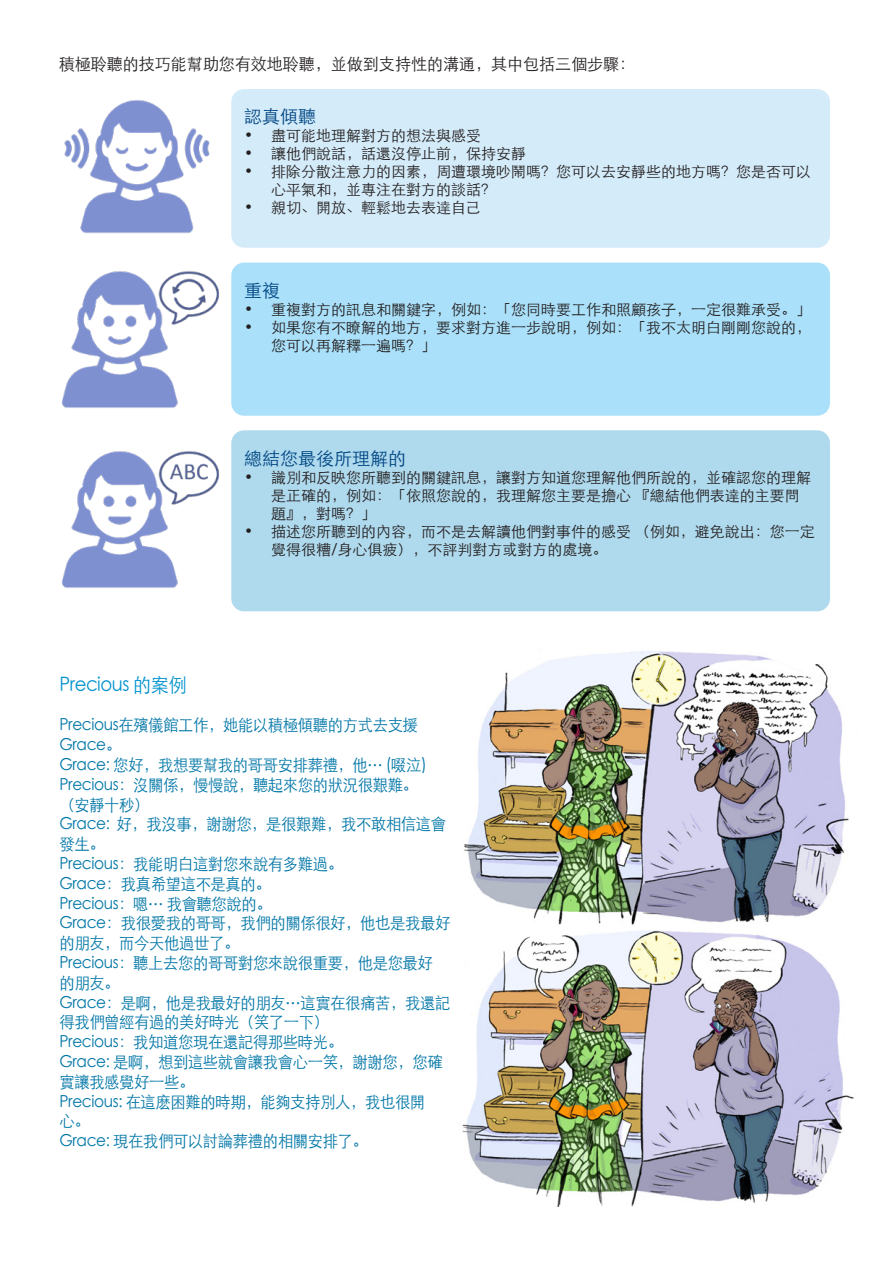
<style>
.page{position:relative;width:893px;height:1263px;background:#fff}
.page>*{position:absolute;margin:0;border:0;box-sizing:border-box;transform-origin:0 0}
.t1{font:300 19.5px "ST Heiti SC";letter-spacing:-.025em;color:#0092ce;scale:.93 1}
.titl{font:300 18px "ST Heiti SC";color:#004684}
.t2{font:300 16.5px/19.8px "ST Heiti SC";letter-spacing:-.025em;color:#0076a7;scale:.93 1}
.t3{font:300 16.5px "ST Heiti SC";color:#231f20}
.t4{font:300 15px/18px "ST Heiti SC";color:#231f20}
</style>
<div class="page">
<img style="left:464px;top:651px;width:385px;height:274px">
<img style="left:462px;top:930px;width:392px;height:277px">
<div style="left:231px;top:89px;width:599px;height:159px;background:#d4ebf9;border-radius:13px"></div>
<div style="left:231px;top:263px;width:599px;height:153px;background:#aae0f9;border-radius:13px"></div>
<div style="left:231px;top:430px;width:599px;height:181px;background:#afd9ed;border-radius:13px"></div>
<img style="left:64px;top:100px;width:146px;height:134px">
<img style="left:61px;top:268px;width:173px;height:142px">
<img style="left:61px;top:449px;width:171px;height:142px">
<p class="t3" style="left:59px;top:50px;width:578px">積極聆聽的技巧能幫助您有效地聆聽，並做到支持性的溝通，其中包括三個步驟：</p>
<p class="titl" style="left:244px;top:101px;width:73px">認真傾聽</p>
<p class="t4" style="left:244px;top:125px;width:239px">• 盡可能地理解對方的想法與感受</p>
<p class="t4" style="left:244px;top:143px;width:284px">• 讓他們說話，話還沒停止前，保持安靜</p>
<p class="t4" style="left:271px;top:161px;width:542px;text-indent:-27px">• 排除分散注意力的因素，周遭環境吵鬧嗎？您可以去安靜些的地方嗎？您是否可以心平氣和，並專注在對方的談話？</p>
<p class="t4" style="left:244px;top:197px;width:239px">• 親切、開放、輕鬆地去表達自己</p>
<p class="titl" style="left:244px;top:275px;width:37px">重複</p>
<p class="t4" style="left:244px;top:299px;width:569px">• 重複對方的訊息和關鍵字，例如：「您同時要工作和照顧孩子，一定很難承受。」</p>
<p class="t4" style="left:271px;top:317px;width:542px;text-indent:-27px">• 如果您有不瞭解的地方，要求對方進一步說明，例如：「我不太明白剛剛您說的，您可以再解釋一遍嗎？」</p>
<p class="titl" style="left:244px;top:442px;width:164px">總結您最後所理解的</p>
<p class="t4" style="left:271px;top:466px;width:542px;text-indent:-27px">• 識別和反映您所聽到的關鍵訊息，讓對方知道您理解他們所說的，並確認您的理解是正確的，例如：「依照您說的，我理解您主要是擔心 『總結他們表達的主要問題』，對嗎？」</p>
<p class="t4" style="left:271px;top:520px;width:545px;text-indent:-27px">• 描述您所聽到的內容，而不是去解讀他們對事件的感受 （例如，避免說出：您一定覺得很糟/身心俱疲），不評判對方或對方的處境。</p>
<p class="t1" style="left:59px;top:668px;width:138px">Precious 的案例</p>
<p class="t2" style="left:59px;top:714px;width:387px">Precious在殯儀館工作，她能以積極傾聽的方式去支援<br>Grace。</p>
<p class="t2" style="left:59px;top:753px;width:397px">Grace: 您好，我想要幫我的哥哥安排葬禮，他… (啜泣)</p>
<p class="t2" style="left:59px;top:773px;width:387px">Precious：沒關係，慢慢說，聽起來您的狀況很艱難。</p>
<p class="t2" style="left:59px;top:793px;width:98px">（安靜十秒）</p>
<p class="t2" style="left:59px;top:813px;width:417px">Grace: 好，我沒事，謝謝您，是很艱難，我不敢相信這會發生。</p>
<p class="t2" style="left:59px;top:852px;width:307px">Precious：我能明白這對您來說有多難過。</p>
<p class="t2" style="left:59px;top:872px;width:229px">Grace：我真希望這不是真的。</p>
<p class="t2" style="left:59px;top:892px;width:230px">Precious：嗯… 我會聽您說的。</p>
<p class="t2" style="left:59px;top:912px;width:422px">Grace：我很愛我的哥哥，我們的關係很好，他也是我最好的朋友，而今天他過世了。</p>
<p class="t2" style="left:59px;top:951px;width:403px">Precious：聽上去您的哥哥對您來說很重要，他是您最好的朋友。</p>
<p class="t2" style="left:59px;top:991px;width:422px">Grace：是啊，他是我最好的朋友…這實在很痛苦，我還記得我們曾經有過的美好時光（笑了一下）</p>
<p class="t2" style="left:59px;top:1030px;width:307px">Precious：我知道您現在還記得那些時光。</p>
<p class="t2" style="left:59px;top:1050px;width:414px">Grace: 是啊，想到這些就會讓我會心一笑，謝謝您，您確實讓我感覺好一些。</p>
<p class="t2" style="left:59px;top:1090px;width:395px">Precious: 在這麽困難的時期，能夠支持別人，我也很開心。</p>
<p class="t2" style="left:59px;top:1129px;width:333px">Grace: 現在我們可以討論葬禮的相關安排了。</p>
</div>
